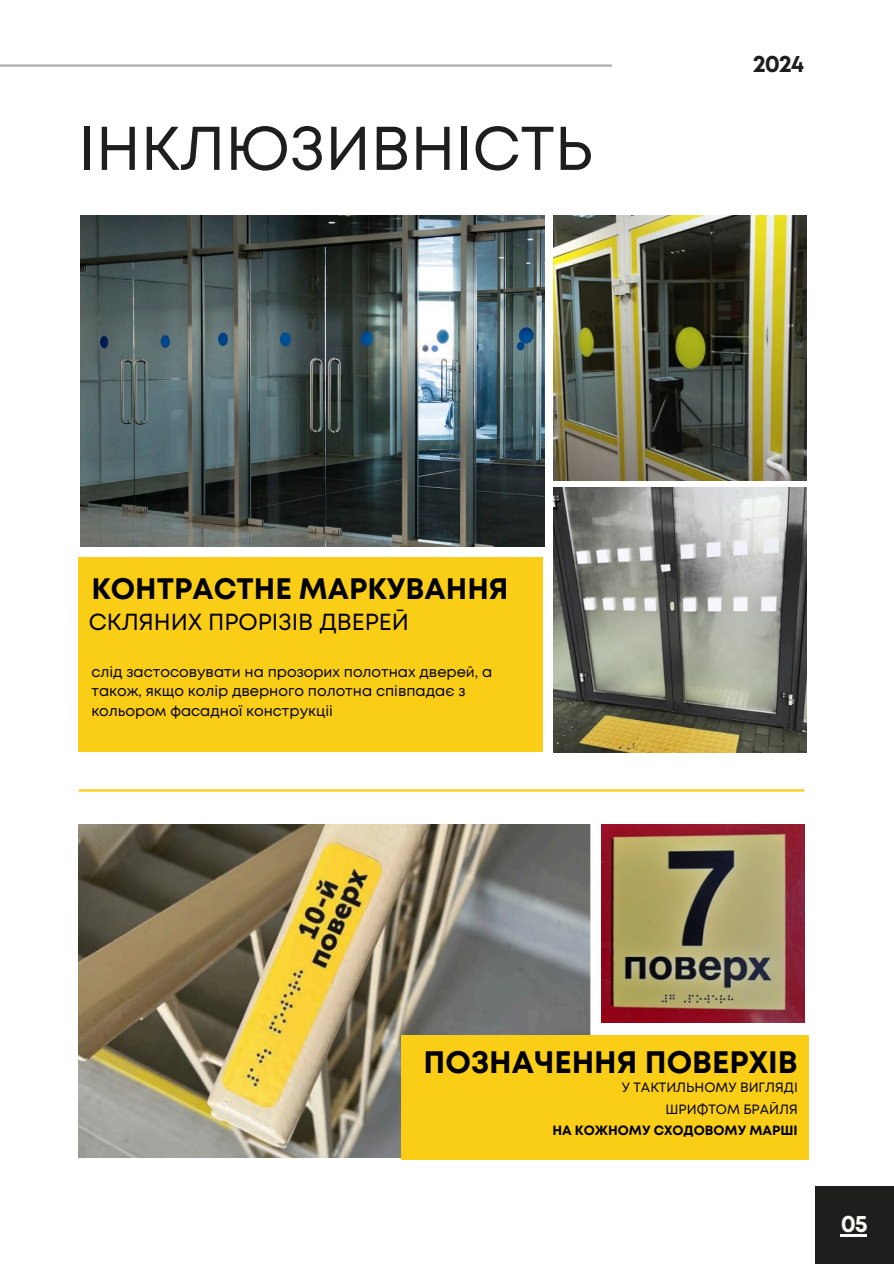
<style>
.page{position:relative;width:894px;height:1264px;background:#fff}
.page>*{position:absolute;margin:0;border:0;box-sizing:border-box;transform-origin:0 0}
.t1{font:61.65px "Mont";color:#1e1e1c}
.t2{font:700 31.05px "Mont";color:#000}
.t3{font:700 29.55px "Mont";color:#000}
.t4{font:700 24px "Mont";color:#1e1e1c}
.t5{font:700 24px "Mont";color:#f9f8f4}
.t6{font:23.25px "Mont";color:#000}
.t7{font:14.55px/19.6px "Mont";color:#000}
.t8{font:13.5px/21.8px "Mont";color:#000;text-align:right}
.s1{font-weight:700}
</style>
<div class="page">
<hr style="left:0;top:64px;width:611px;height:3px;background:#aeadab">
<div style="left:814px;top:1186px;width:79px;height:77px;background:#1e1e1c"></div>
<img style="left:81px;top:216px;width:463px;height:330px">
<div style="left:79px;top:557px;width:463px;height:194px;background:#facd17"></div>
<img style="left:79px;top:824px;width:511px;height:333px">
<img style="left:553px;top:216px;width:253px;height:264px">
<img style="left:553px;top:487px;width:252px;height:265px">
<div style="left:401px;top:1035px;width:407px;height:124px;background:#facd17"></div>
<img style="left:601px;top:824px;width:202px;height:198px">
<hr style="left:840px;top:1233px;width:26px;height:3px;background:#f9f8f4">
<hr style="left:79px;top:789px;width:725px;height:2px;background:#facd17">
<h2 class="t1" style="left:79px;top:125px;width:515px">ІНКЛЮЗИВНІСТЬ</h2>
<h4 class="t4" style="left:752px;top:54px;width:53px">2024</h4>
<p class="t3" style="left:91px;top:577px;width:418px">КОНТРАСТНЕ МАРКУВАННЯ</p>
<p class="t6" style="left:89px;top:613px;width:321px">СКЛЯНИХ ПРОРІЗІВ ДВЕРЕЙ</p>
<h2 class="t7" style="left:91px;top:662px;width:402px">слід застосовувати на прозорих полотнах дверей, а також, якщо колір дверного полотна співпадає з кольором фасадної конструкціі</h2>
<p class="t2" style="left:423px;top:1050px;width:375px">ПОЗНАЧЕННЯ ПОВЕРХІВ</p>
<h5 class="t8" style="left:552px;top:1077px;width:247px">У ТАКТИЛЬНОМУ ВИГЛЯДІ<br>ШРИФТОМ БРАЙЛЯ<br><span class="s1">НА КОЖНОМУ СХОДОВОМУ МАРШІ</span></h5>
<p class="t5" style="left:840px;top:1214px;width:29px">05</p>
</div>
